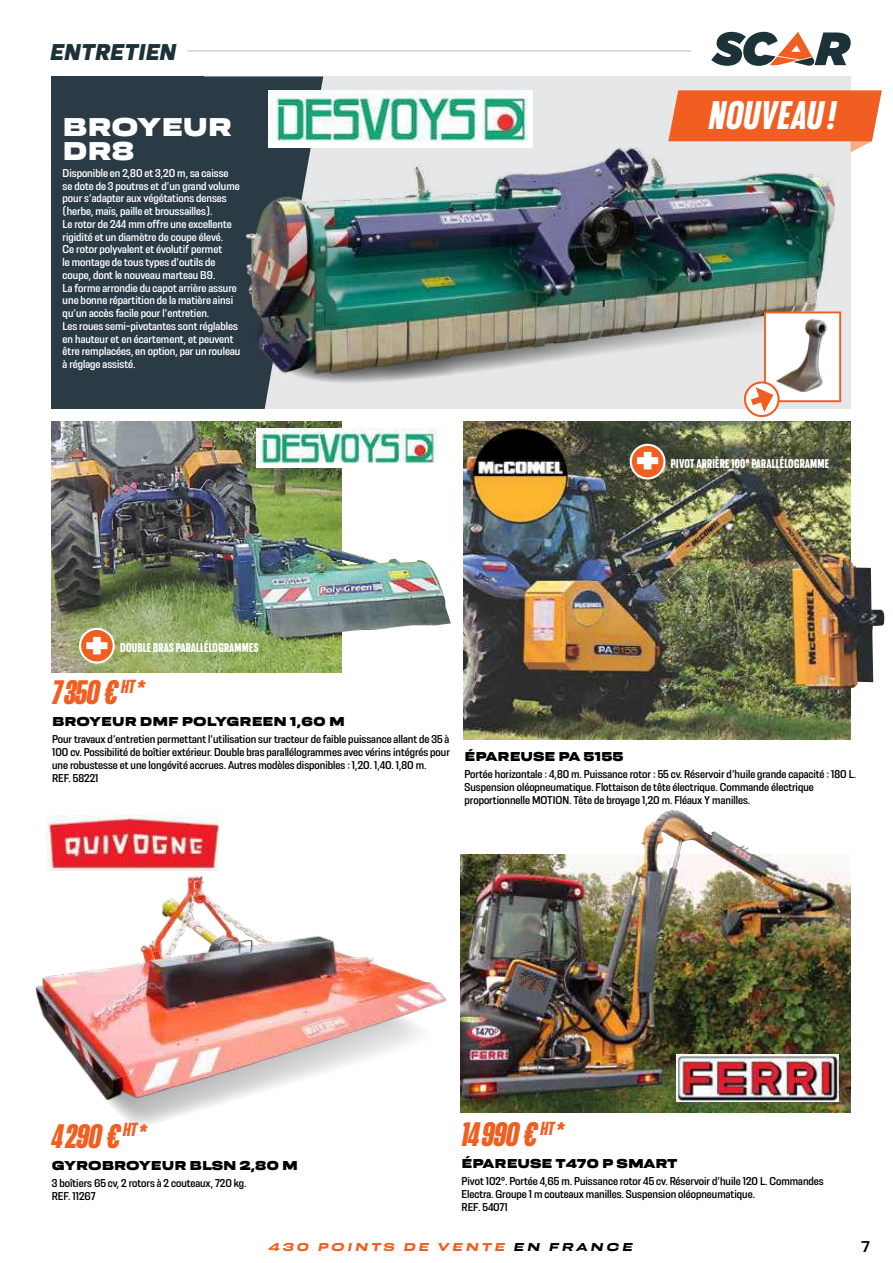
<style>
.page{position:relative;width:893px;height:1263px;background:#fff}
.page>*{position:absolute;margin:0;border:0;box-sizing:border-box;transform-origin:0 0}
.t1{font:italic 900 condensed 42.3px "Resolve";letter-spacing:.02em;color:#fff}
.t2{font:40.5px "Resolve Black Wd";color:#fff}
.t3{font:italic 900 condensed 36px "Resolve";letter-spacing:-.02em;color:#f15e22}
.t4{font:27px/24px "Resolve Black Wd";letter-spacing:-.005em;color:#fff}
.t5{font:italic 700 24px "Resolve";color:#1d3238}
.t6{font:16.5px "Resolve";color:#000}
.t7{font:13.5px "Resolve Black Wd";color:#000}
.t8{font:900 condensed 13.5px "Resolve";letter-spacing:.02em;color:#fff}
.t9{font:12px/12.8px "Resolve Semibold Nrw";color:#000}
.t10{font:12px/12.8px "Resolve Semibold Nrw";color:#fff}
.t11{font:italic 700 expanded 12px "Resolve";letter-spacing:.23em;color:#f15e22}
.s1{color:#000}
</style>
<div class="page">
<svg style="left:711px;top:32px;width:140px;height:34px"></svg>
<hr style="left:187px;top:50px;width:504px;height:2px;background:#d1d3d4">
<div style="left:51px;top:76px;width:799px;height:333px;background:#e6e7e8"></div>
<div style="left:51px;top:76px;width:152px;height:333px;background:#2b3b46"></div>
<div style="left:203px;top:76px;width:120px;height:333px;background:#2b3b46"></div>
<svg style="left:670px;top:90px;width:212px;height:62px;background:#f16b34"></svg>
<img style="left:47px;top:815px;width:172px;height:56px">
<img style="left:463px;top:422px;width:388px;height:317px">
<img style="left:467px;top:424px;width:111px;height:103px">
<img style="left:51px;top:422px;width:290px;height:250px">
<img style="left:268px;top:90px;width:264px;height:40px">
<div style="left:80px;top:629px;width:34px;height:33px;background:#f15e22;border-radius:50%"></div>
<div style="left:79px;top:628px;width:36px;height:36px;border:2px solid #fff;border-radius:50%"></div>
<img style="left:461px;top:855px;width:390px;height:257px">
<img style="left:587px;top:810px;width:245px;height:279px">
<img style="left:676px;top:1054px;width:163px;height:48px">
<svg style="left:108px;top:1101px;width:117px;height:25px"></svg>
<img style="left:35px;top:876px;width:412px;height:225px">
<svg style="left:248px;top:219px;width:603px;height:179px"></svg>
<img style="left:240px;top:130px;width:608px;height:263px">
<img style="left:256px;top:428px;width:183px;height:40px">
<img style="left:615px;top:468px;width:269px;height:220px">
<div style="left:631px;top:445px;width:33px;height:33px;background:#f15e22;border-radius:50%"></div>
<div style="left:630px;top:444px;width:35px;height:35px;border:2px solid #fff;border-radius:50%"></div>
<img style="left:232px;top:533px;width:219px;height:105px">
<div style="left:765px;top:312px;width:75px;height:89px;background:#fff"></div>
<div style="left:764px;top:311px;width:77px;height:91px;border:2px solid #f15e22"></div>
<svg style="left:743px;top:380px;width:38px;height:38px"></svg>
<img style="left:776px;top:319px;width:51px;height:73px">
<h3 class="t5" style="left:50px;top:43px;width:128px">ENTRETIEN</h3>
<h3 class="t4" style="left:63px;top:114px;width:171px">BROYEUR<br>DR8</h3>
<p class="t10" style="left:63px;top:167px;width:179px">Disponible en 2,80 et 3,20 m, sa caisse se dote de 3 poutres et d’un grand volume pour s’adapter aux végétations denses (herbe, maïs, paille et broussailles).<br>Le rotor de 244 mm offre une excellente rigidité et un diamètre de coupe élevé.<br>Ce rotor polyvalent et évolutif permet<br>le montage de tous types d’outils de coupe, dont le nouveau marteau B9.<br>La forme arrondie du capot arrière assure une bonne répartition de la matière ainsi qu’un accès facile pour l’entretien.<br>Les roues semi-pivotantes sont réglables en hauteur et en écartement, et peuvent être remplacées, en option, par un rouleau à réglage assisté.</p>
<h1 class="t1" style="left:709px;top:101px;width:129px">NOUVEAU !</h1>
<h2 class="t2" style="left:635px;top:439px;width:27px">+</h2>
<p class="t8" style="left:671px;top:457px;width:160px">PIVOT ARRIÈRE 100° PARALLÉLOGRAMME</p>
<h2 class="t2" style="left:84px;top:623px;width:27px">+</h2>
<p class="t8" style="left:120px;top:641px;width:140px">DOUBLE BRAS PARALLÉLOGRAMMES</p>
<h3 class="t3" style="left:52px;top:680px;width:94px">7 350 € <sup>HT</sup>*</h3>
<p class="t7" style="left:52px;top:714px;width:294px">BROYEUR DMF POLYGREEN 1,60 M</p>
<p class="t9" style="left:52px;top:733px;width:399px">Pour travaux d’entretien permettant l’utilisation sur tracteur de faible puissance allant de 35 à 100 cv. Possibilité de boîtier extérieur. Double bras parallélogrammes avec vérins intégrés pour une robustesse et une longévité accrues. Autres modèles disponibles : 1,20. 1,40. 1,80 m.<br>REF. 58221</p>
<p class="t7" style="left:465px;top:749px;width:160px">ÉPAREUSE PA 5155</p>
<p class="t9" style="left:465px;top:768px;width:393px">Portée horizontale : 4,80 m. Puissance rotor : 55 cv. Réservoir d’huile grande capacité : 180 L.<br>Suspension oléopneumatique. Flottaison de tête électrique. Commande électrique proportionnelle MOTION. Tête de broyage 1,20 m. Fléaux Y manilles.</p>
<h3 class="t3" style="left:52px;top:1123px;width:97px">4 290 € <sup>HT</sup>*</h3>
<p class="t7" style="left:52px;top:1158px;width:248px">GYROBROYEUR BLSN 2,80 M</p>
<p class="t9" style="left:52px;top:1177px;width:196px">3 boîtiers 65 cv, 2 rotors à 2 couteaux, 720 kg.<br>REF. 11267</p>
<h3 class="t3" style="left:462px;top:1122px;width:104px">14 990 € <sup>HT</sup>*</h3>
<p class="t7" style="left:462px;top:1156px;width:217px">ÉPAREUSE T470 P SMART</p>
<p class="t9" style="left:462px;top:1175px;width:364px">Pivot 102°. Portée 4,65 m. Puissance rotor 45 cv. Réservoir d’huile 120 L. Commandes<br>Electra. Groupe 1 m couteaux manilles. Suspension oléopneumatique.<br>REF. 54071</p>
<p class="t11" style="left:269px;top:1243px;width:366px">430 POINTS DE VENTE <span class="s1">EN FRANCE</span></p>
<h3 class="t6" style="left:861px;top:1241px;width:10px">7</h3>
</div>
